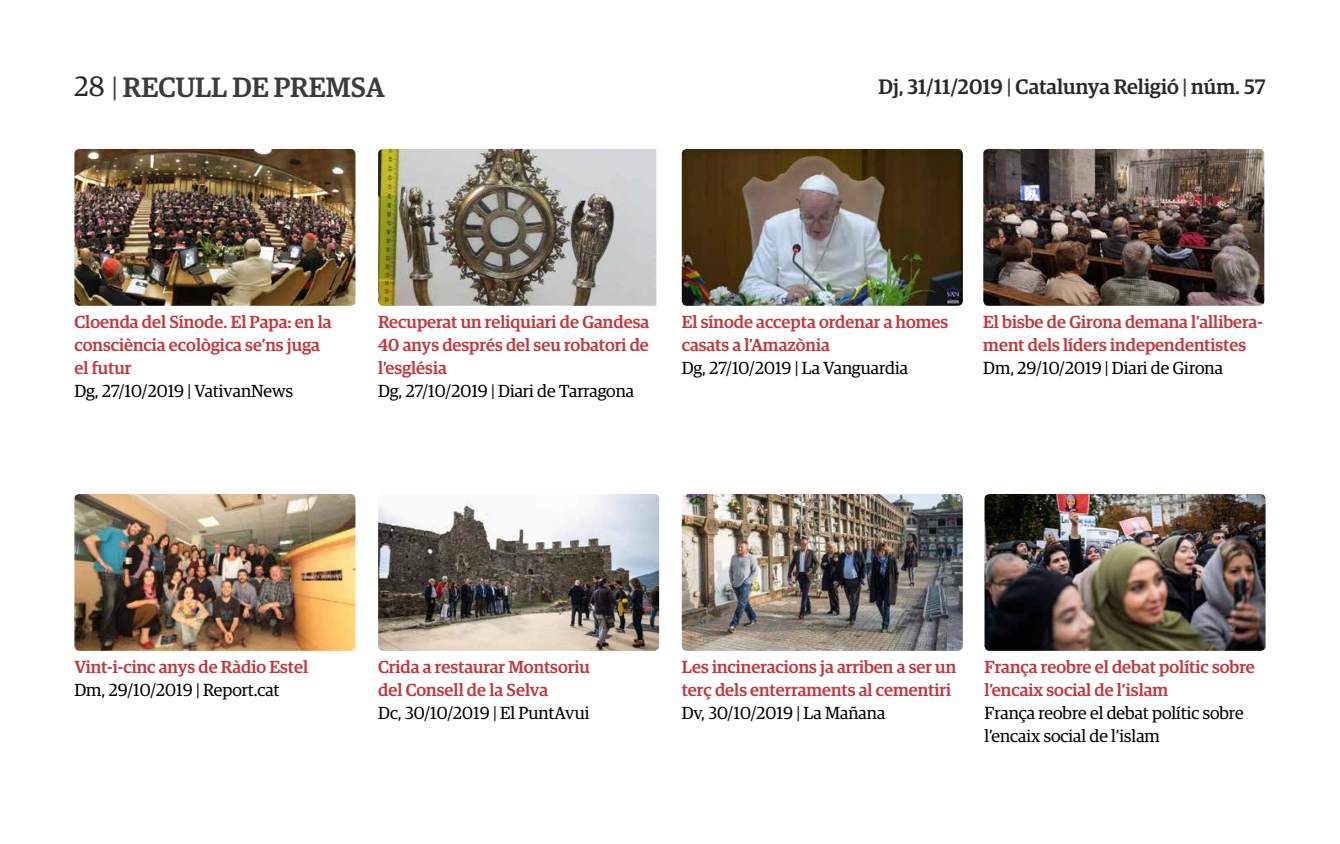
<style>
.page{position:relative;width:1340px;height:844px;background:#fff}
.page>*{position:absolute;margin:0;border:0;box-sizing:border-box;transform-origin:0 0}
.t1{font:500 28px "Guardian Egyp";color:#3c3c3b}
.t2{font:500 21px "Guardian Egyp";color:#282827}
.t3{font:500 17.5px/22.8px "Guardian Egyp";color:#c1373c}
.t4{font:17.5px/22.8px "Guardian Egyp";color:#000}
.s1{font-weight:400;color:#282827}
.s2{font-weight:400}
.s3{color:#3c3c3b}
</style>
<div class="page">
<img style="left:74px;top:149px;width:281px;height:157px">
<img style="left:74px;top:494px;width:281px;height:156px">
<img style="left:378px;top:149px;width:278px;height:157px">
<img style="left:378px;top:494px;width:281px;height:156px">
<img style="left:681px;top:149px;width:281px;height:157px">
<img style="left:681px;top:494px;width:281px;height:156px">
<img style="left:983px;top:149px;width:281px;height:157px">
<img style="left:984px;top:494px;width:281px;height:156px">
<h1 class="t1" style="left:74px;top:67px;width:312px"><span class="s1">28</span> <span class="s2">|</span> RECULL DE PREMSA</h1>
<p class="t2" style="left:878px;top:71px;width:388px">Dj, 31/11/2019 <span class="s3">|</span> Catalunya Religió <span class="s3">|</span> núm. 57</p>
<p class="t3" style="left:74px;top:309px;width:258px">Cloenda del Sínode. El Papa: en la consciència ecològica se’ns juga el futur</p>
<p class="t4" style="left:74px;top:378px;width:220px">Dg, 27/10/2019 | VativanNews</p>
<p class="t3" style="left:378px;top:309px;width:272px;text-align:justify">Recuperat un reliquiari de Gandesa 40 anys després del seu robatori de l’església</p>
<p class="t4" style="left:378px;top:378px;width:257px">Dg, 27/10/2019 | Diari de Tarragona</p>
<p class="t3" style="left:681px;top:309px;width:268px">El sínode accepta ordenar a homes casats a l’Amazònia</p>
<p class="t4" style="left:681px;top:355px;width:228px">Dg, 27/10/2019 | La Vanguardia</p>
<p class="t3" style="left:983px;top:309px;width:281px">El bisbe de Girona demana l’allibera&shy;ment dels líders independentistes</p>
<p class="t4" style="left:983px;top:355px;width:241px">Dm, 29/10/2019 | Diari de Girona</p>
<p class="t3" style="left:74px;top:654px;width:235px">Vint-i-cinc anys de Ràdio Estel</p>
<p class="t4" style="left:74px;top:677px;width:206px">Dm, 29/10/2019 | Report.cat</p>
<p class="t3" style="left:378px;top:654px;width:213px">Crida a restaurar Montsoriu del Consell de la Selva</p>
<p class="t4" style="left:378px;top:700px;width:213px">Dc, 30/10/2019 | El PuntAvui</p>
<p class="t3" style="left:681px;top:654px;width:276px">Les incineracions ja arriben a ser un terç dels enterraments al cementiri</p>
<p class="t4" style="left:681px;top:700px;width:205px">Dv, 30/10/2019 | La Mañana</p>
<p class="t3" style="left:984px;top:654px;width:272px">França reobre el debat polític sobre l’encaix social de l’islam</p>
<p class="t4" style="left:984px;top:700px;width:260px">França reobre el debat polític sobre l’encaix social de l’islam</p>
</div>
